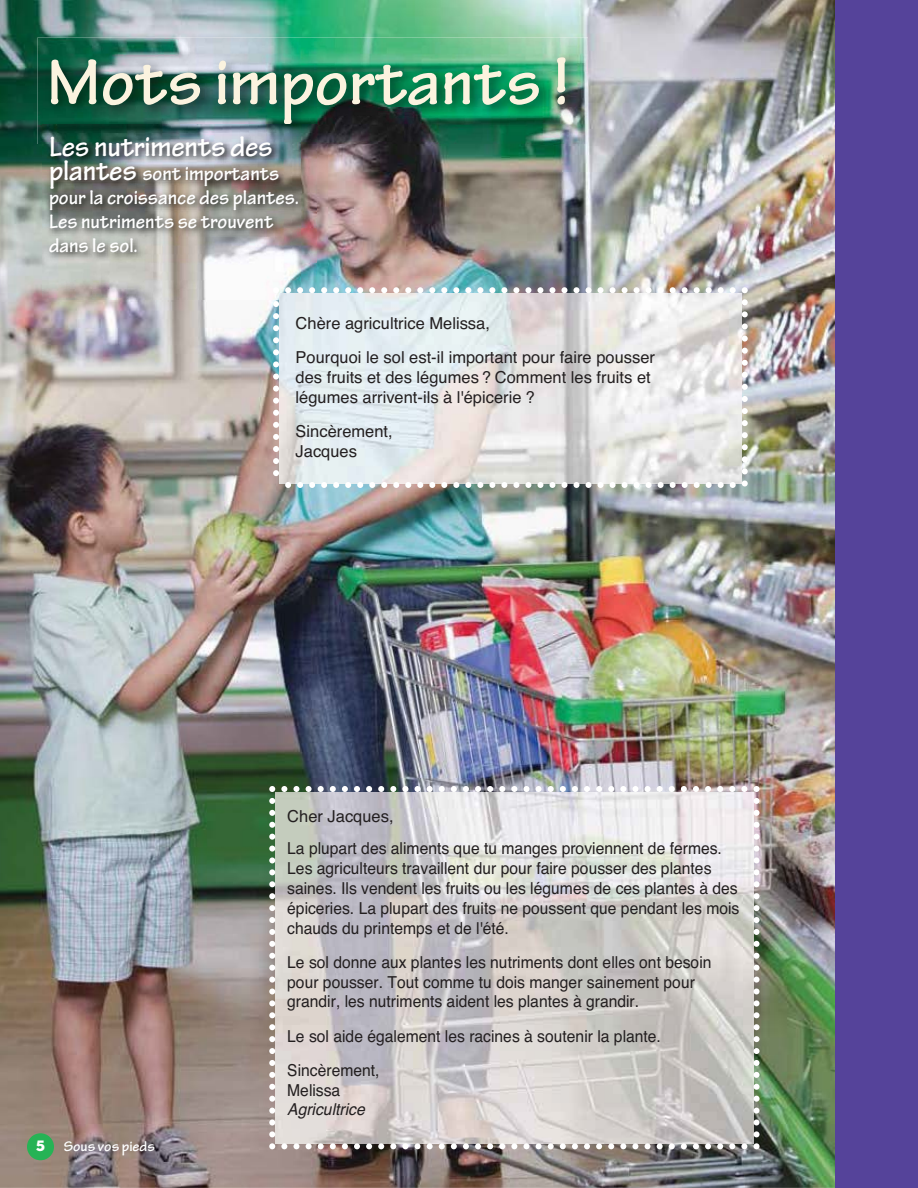
<style>
.page{position:relative;width:918px;height:1188px;background:#fff}
.page>*{position:absolute;margin:0;border:0;box-sizing:border-box;transform-origin:0 0}
.t1{font:700 69px "Tekton Pro";color:#fbf3df}
.t2{font:700 30px "Tekton Pro";letter-spacing:-.005em;color:#fff;scale:.95 1}
.t3{font:700 21px/24px "Tekton Pro";color:#fff;scale:.95 1}
.t4{font:16.5px/19.8px "Helvetica";color:#231f20;scale:.95 1}
.t5{font:16.5px/19.8px "Helvetica";color:#231f20}
.t6{font:italic 16.5px "Helvetica";color:#231f20;scale:.95 1}
.t7{font:700 15px "Tekton Pro";color:#fff}
.t8{font:15px "Chunk Five";color:#fff}
.s1{font-size:30px}
</style>
<div class="page">
<img style="left:0;top:0;width:835px;height:1188px">
<img style="left:38px;top:38px;width:550px;height:106px">
<img style="left:42px;top:125px;width:274px;height:175px">
<img style="left:279px;top:293px;width:463px;height:190px">
<svg style="left:273px;top:301px;width:6px;height:175px"></svg>
<img style="left:285px;top:287px;width:451px;height:6px">
<svg style="left:742px;top:299px;width:6px;height:188px"></svg>
<svg style="left:285px;top:482px;width:451px;height:6px"></svg>
<svg style="left:273px;top:287px;width:6px;height:6px"></svg>
<svg style="left:742px;top:287px;width:6px;height:6px"></svg>
<div style="left:27px;top:1133px;width:27px;height:27px;background:#26b355;border-radius:50%"></div>
<div style="left:835px;top:0;width:83px;height:1188px;background:#55439a"></div>
<img style="left:275px;top:792px;width:479px;height:351px">
<svg style="left:269px;top:798px;width:6px;height:339px"></svg>
<svg style="left:281px;top:786px;width:466px;height:6px"></svg>
<svg style="left:754px;top:798px;width:6px;height:339px"></svg>
<svg style="left:281px;top:1143px;width:466px;height:6px"></svg>
<svg style="left:269px;top:1143px;width:6px;height:6px"></svg>
<svg style="left:269px;top:786px;width:6px;height:6px"></svg>
<svg style="left:754px;top:786px;width:6px;height:6px"></svg>
<svg style="left:754px;top:1143px;width:6px;height:6px"></svg>
<h1 class="t1" style="left:47px;top:42px;width:524px">Mots importants !</h1>
<h2 class="t2" style="left:49px;top:129px;width:237px">Les nutriments des</h2>
<p class="t3" style="left:49px;top:162px;width:265px"><span class="s1">plantes</span> sont importants pour la croissance des plantes.<br>Les nutriments se trouvent dans le sol.</p>
<p class="t5" style="left:296px;top:306px;width:361px;line-height:34.5px">Chère agricultrice Melissa,<br>Pourquoi le sol est-il important pour faire pousser</p>
<p class="t5" style="left:296px;top:368px;width:357px">des fruits et des légumes ? Comment les fruits et légumes arrivent-ils à l'épicerie ?</p>
<p class="t5" style="left:296px;top:422px;width:99px">Sincèrement,<br>Jacques</p>
<p class="t8" style="left:36px;top:1137px;width:10px">5</p>
<p class="t7" style="left:64px;top:1137px;width:93px">Sous vos pieds</p>
<p class="t5" style="left:287px;top:801px;width:436px;line-height:32.4px">Cher Jacques,<br>La plupart des aliments que tu manges proviennent de fermes.</p>
<p class="t4" style="left:287px;top:859px;width:477px">Les agriculteurs travaillent dur pour faire pousser des plantes saines. Ils vendent les fruits ou les légumes de ces plantes à des épiceries. La plupart des fruits ne poussent que pendant les mois chauds du printemps et de l'été.</p>
<p class="t4" style="left:287px;top:953px;width:448px">Le sol donne aux plantes les nutriments dont elles ont besoin pour pousser. Tout comme tu dois manger sainement pour grandir, les nutriments aident les plantes à grandir.</p>
<p class="t4" style="left:287px;top:1019px;width:395px;line-height:34.2px">Le sol aide également les racines à soutenir la plante.<br>Sincèrement,</p>
<p class="t4" style="left:287px;top:1080px;width:57px">Melissa</p>
<p class="t6" style="left:287px;top:1097px;width:83px">Agricultrice</p>
</div>
